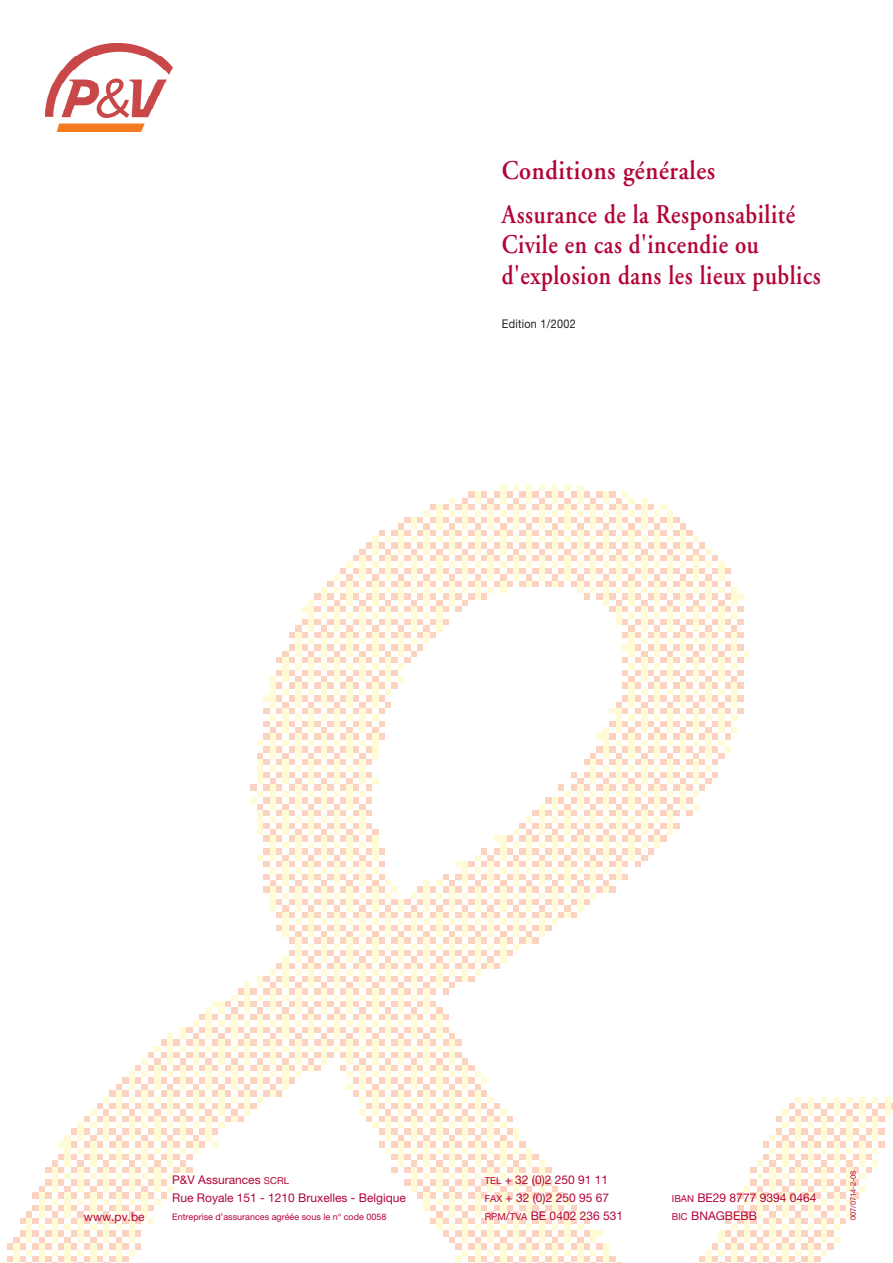
<style>
.page{position:relative;width:893px;height:1263px;background:#fff}
.page>*{position:absolute;margin:0;border:0;box-sizing:border-box;transform-origin:0 0}
.t1{font:600 27px/30px "Adobe Garamond";letter-spacing:.025em;color:#b30437;scale:.85 1}
.t2{font:600 27px/44.8px "Adobe Garamond";letter-spacing:.025em;color:#b30437;scale:.9 1}
.t3{font:12px/18px "Helvetica Neue";color:#b30437}
.t4{font:12px "Helvetica Neue";letter-spacing:.03em;color:#231f20;scale:.9 1}
.t5{font:9px "Helvetica Neue";color:#b30437}
.t6{font:7.5px "Helvetica Neue";color:#b30437}
.s1{font-size:9.6px}
</style>
<div class="page">
<img style="left:0;top:485px;width:893px;height:778px">
<img style="left:74px;top:44px;width:88px;height:13px">
<img style="left:45px;top:57px;width:128px;height:75px">
<h1 class="t2" style="left:502px;top:150px;width:327px">Conditions générales<br>Assurance de la Responsabilité</h1>
<h1 class="t1" style="left:502px;top:232px;width:377px">Civile en cas d'incendie ou d'explosion dans les lieux publics</h1>
<p class="t4" style="left:502px;top:320px;width:84px">Edition 1/2002</p>
<p class="t3" style="left:485px;top:1172px;width:126px"><span class="s1">TEL</span> + 32 (0)2 250 91 11<br><span class="s1">FAX</span> + 32 (0)2 250 95 67</p>
<p class="t3" style="left:172px;top:1172px;width:235px">P&amp;V Assurances <span class="s1">SCRL<br></span>Rue Royale 151 - 1210 Bruxelles - Belgique</p>
<p class="t5" style="left:172px;top:1214px;width:216px">Entreprise d’assurances agréée sous le n° code 0058</p>
<p class="t3" style="left:84px;top:1208px;width:62px">www.pv.be</p>
<p class="t3" style="left:485px;top:1208px;width:140px"><span class="s1">RPM</span>/<span class="s1">TVA</span> BE 0402 236 531</p>
<p class="t3" style="left:672px;top:1190px;width:146px"><span class="s1">IBAN</span> BE29 8777 9394 0464<br><span class="s1">BIC</span> BNAGBEBB</p>
<p class="t6" style="left:850px;top:1220px;width:52px;rotate:-90deg">007/0714-2-08</p>
</div>
